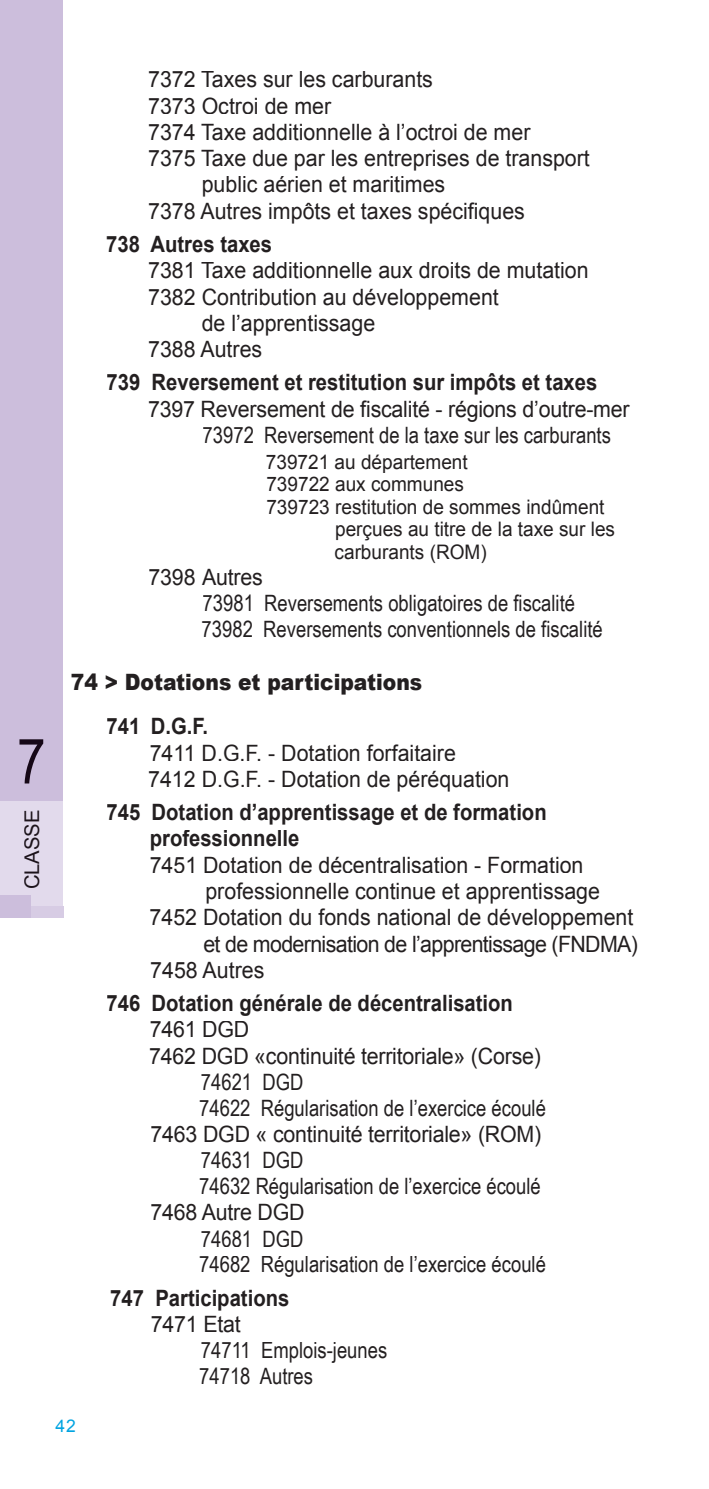
<style>
.page{position:relative;width:709px;height:1489px;background:#fff}
.page>*{position:absolute;margin:0;border:0;box-sizing:border-box;transform-origin:0 0}
.t1{font:62.5px "Arial Narrow";color:#160817}
.t2{font:22.5px/26.2px "Arial";color:#231f20;scale:.95 1}
.t3{font:22.5px/25.8px "Arial Narrow";color:#231f20}
.t4{font:700 22.5px/26.2px "Arial";color:#231f20;scale:.9 1}
.t5{font:22.5px "Arial";letter-spacing:-.03em;color:#231f20;scale:.95 1}
.t6{font:900 22.5px "Arial";color:#231f20;scale:.9 1}
.t7{font:20.25px "Arial";letter-spacing:-.005em;color:#1c131b}
.t8{font:20px "Arial";color:#231f20;scale:.95 1}
.t9{font:17.5px "Arial";color:#00a4e1}
</style>
<div class="page">
<div style="left:0;top:697px;width:63px;height:220px;background:#e2daec"></div>
<div style="left:0;top:0;width:63px;height:801px;background:#ccbedc"></div>
<div style="left:1px;top:906px;width:62px;height:11px;background:#d7cce4"></div>
<div style="left:0;top:895px;width:31px;height:22px;background:#ccbedc"></div>
<h1 class="t1" style="left:17px;top:725px;width:30px">7</h1>
<p class="t7" style="left:21px;top:889px;width:81px;rotate:-90deg">CLASSE</p>
<p class="t2" style="left:148px;top:66px;width:301px">7372 Taxes sur les carburants</p>
<p class="t2" style="left:148px;top:93px;width:194px">7373 Octroi de mer</p>
<p class="t2" style="left:148px;top:119px;width:404px">7374 Taxe additionnelle à l’octroi de mer</p>
<p class="t2" style="left:148px;top:145px;width:466px">7375 Taxe due par les entreprises de transport</p>
<p class="t2" style="left:202px;top:171px;width:258px">public aérien et maritimes</p>
<p class="t2" style="left:148px;top:198px;width:398px">7378 Autres impôts et taxes spécifiques</p>
<p class="t4" style="left:106px;top:231px;width:186px">738 Autres taxes</p>
<p class="t2" style="left:148px;top:257px;width:465px">7381 Taxe additionnelle aux droits de mutation</p>
<p class="t2" style="left:148px;top:283px;width:370px">7382 Contribution au développement</p>
<p class="t2" style="left:202px;top:310px;width:184px">de l’apprentissage</p>
<p class="t2" style="left:148px;top:336px;width:122px">7388 Autres</p>
<p class="t4" style="left:106px;top:369px;width:547px">739 Reversement et restitution sur impôts et taxes</p>
<p class="t2" style="left:148px;top:395px;width:508px">7397 Reversement de fiscalité - régions d’outre-mer</p>
<p class="t3" style="left:203px;top:422px;width:410px">73972 Reversement de la taxe sur les carburants</p>
<p class="t8" style="left:266px;top:450px;width:214px">739721 au département</p>
<p class="t8" style="left:266px;top:473px;width:209px">739722 aux communes</p>
<p class="t8" style="left:266px;top:495px;width:357px">739723 restitution de sommes indûment</p>
<p class="t8" style="left:335px;top:518px;width:296px">perçues au titre de la taxe sur les</p>
<p class="t8" style="left:334px;top:540px;width:162px">carburants (ROM)</p>
<p class="t2" style="left:149px;top:564px;width:122px">7398 Autres</p>
<p class="t3" style="left:202px;top:590px;width:402px">73981 Reversements obligatoires de fiscalité<br>73982 Reversements conventionnels de fiscalité</p>
<p class="t6" style="left:71px;top:669px;width:392px">74 &gt; Dotations et participations</p>
<p class="t4" style="left:106px;top:713px;width:114px">741 D.G.F.</p>
<p class="t2" style="left:148px;top:739px;width:382px">7411 D.G.F. - Dotation forfaitaire<br>7412 D.G.F. - Dotation de péréquation</p>
<p class="t4" style="left:150px;top:799px;width:442px;text-indent:-43px">745 Dotation d’apprentissage et de formation professionnelle</p>
<p class="t2" style="left:150px;top:851px;width:458px">7451 Dotation de décentralisation - Formation</p>
<p class="t2" style="left:205px;top:877px;width:417px">professionnelle continue et apprentissage</p>
<p class="t2" style="left:150px;top:904px;width:511px">7452 Dotation du fonds national de développement</p>
<p class="t5" style="left:203px;top:930px;width:459px">et de modernisation de l’apprentissage (FNDMA)</p>
<p class="t2" style="left:150px;top:956px;width:122px">7458 Autres</p>
<p class="t4" style="left:106px;top:990px;width:453px">746 Dotation générale de décentralisation</p>
<p class="t2" style="left:149px;top:1016px;width:414px">7461 DGD<br>7462 DGD «continuité territoriale» (Corse)</p>
<p class="t3" style="left:199px;top:1068px;width:348px">74621 DGD<br>74622 Régularisation de l’exercice écoulé</p>
<p class="t2" style="left:151px;top:1120px;width:413px">7463 DGD « continuité territoriale» (ROM)</p>
<p class="t3" style="left:199px;top:1147px;width:343px">74631 DGD<br>74632 Régularisation de l’exercice écoulé</p>
<p class="t2" style="left:151px;top:1199px;width:164px">7468 Autre DGD</p>
<p class="t3" style="left:199px;top:1225px;width:348px">74681 DGD<br>74682 Régularisation de l’exercice écoulé</p>
<p class="t4" style="left:110px;top:1284px;width:200px">747 Participations</p>
<p class="t2" style="left:151px;top:1310px;width:96px">7471 Etat</p>
<p class="t3" style="left:199px;top:1337px;width:190px">74711 Emplois-jeunes<br>74718 Autres</p>
<p class="t9" style="left:56px;top:1416px;width:22px">42</p>
</div>
